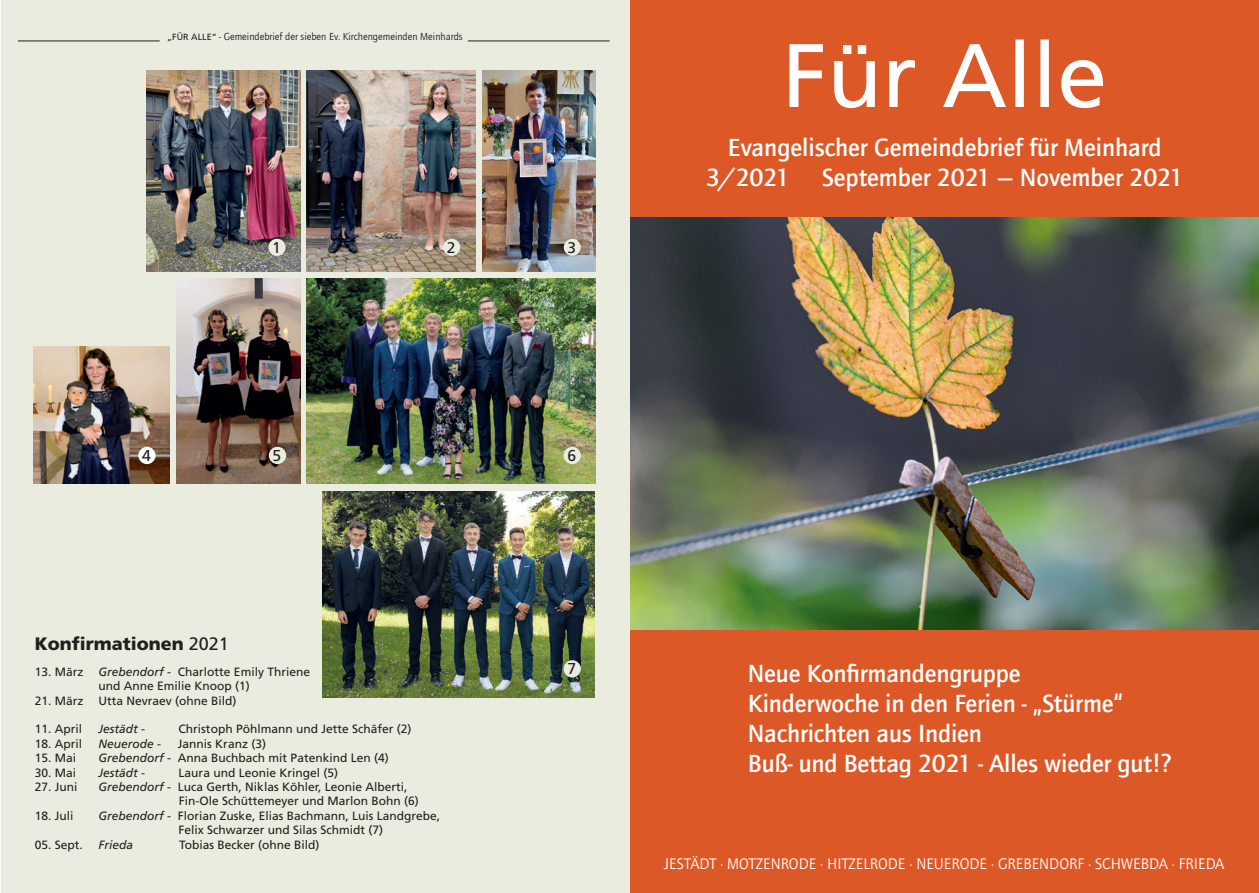
<style>
.page{position:relative;width:1259px;height:893px;background:#fff}
.page>*{position:absolute;margin:0;border:0;box-sizing:border-box;transform-origin:0 0}
.t1{font:500 25.5px "Quay Sans ITC Com";letter-spacing:-.005em;color:#fff}
.t2{font:900 18px "Frutiger LT Std";color:#231f20}
.t3{font:15.75px "Quay Sans ITC Com";color:#fff}
.t4{font:15.75px "Frutiger LT Std";color:#231f20}
.t5{font:15.6px "Frutiger LT Std";color:#231f20}
.t6{font:15.45px "Frutiger LT Std";color:#231f20}
.t7{font:12px "Frutiger LT Std";color:#231f20}
.t8{font:italic 12px "Frutiger LT Std";color:#231f20}
.t9{font:10.5px "Quay Sans ITC Com";color:#231f20}
.s1{font-family:"Frutiger LT Std";font-size:9px}
.s2{font-weight:400}
.s3{font-style:italic}
.s4{font-style:normal}
</style>
<div class="page">
<div style="left:1px;top:0;width:629px;height:893px;background:#e9ecdf"></div>
<hr style="left:18px;top:41px;width:142px;height:1px;background:#231f20">
<hr style="left:468px;top:41px;width:141px;height:1px;background:#231f20">
<img style="left:483px;top:70px;width:113px;height:201px">
<img style="left:147px;top:70px;width:153px;height:201px">
<img style="left:306px;top:70px;width:170px;height:201px">
<div style="left:268px;top:239px;width:17px;height:17px;background:#e9ecdf;border-radius:50%"></div>
<img style="left:176px;top:278px;width:124px;height:205px">
<div style="left:269px;top:447px;width:17px;height:17px;background:#e9ecdf;border-radius:50%"></div>
<img style="left:306px;top:278px;width:290px;height:205px">
<div style="left:563px;top:447px;width:18px;height:17px;background:#e9ecdf;border-radius:50%"></div>
<div style="left:443px;top:239px;width:17px;height:17px;background:#e9ecdf;border-radius:50%"></div>
<div style="left:564px;top:239px;width:17px;height:17px;background:#e9ecdf;border-radius:50%"></div>
<img style="left:33px;top:347px;width:136px;height:136px">
<div style="left:138px;top:447px;width:18px;height:17px;background:#fff;border-radius:50%"></div>
<img style="left:322px;top:492px;width:273px;height:205px">
<div style="left:563px;top:660px;width:18px;height:17px;background:#e9ecdf;border-radius:50%"></div>
<div style="left:630px;top:0;width:629px;height:893px;background:#dd5827"></div>
<svg style="left:789px;top:39px;width:314px;height:69px"></svg>
<img style="left:630px;top:217px;width:629px;height:412px">
<p class="t9" style="left:167px;top:31px;width:297px"><span class="s1">„FÜR ALLE“</span> - Gemeindebrief der sieben Ev. Kirchengemeinden Meinhards</p>
<p class="t4" style="left:142px;top:446px;width:10px">4</p>
<p class="t5" style="left:272px;top:238px;width:10px">1</p>
<p class="t6" style="left:447px;top:238px;width:10px">2</p>
<p class="t6" style="left:567px;top:238px;width:10px">3</p>
<p class="t4" style="left:273px;top:446px;width:10px">5</p>
<p class="t4" style="left:567px;top:446px;width:10px">6</p>
<p class="t2" style="left:35px;top:633px;width:196px">Konfirmationen <span class="s2">2021</span></p>
<p class="t7" style="left:35px;top:665px;width:50px">13. März</p>
<p class="t7" style="left:35px;top:693px;width:50px">21. März</p>
<p class="t7" style="left:35px;top:722px;width:49px">11. April</p>
<p class="t7" style="left:35px;top:737px;width:49px">18. April</p>
<p class="t7" style="left:35px;top:751px;width:43px">15. Mai</p>
<p class="t7" style="left:35px;top:765px;width:43px">30. Mai</p>
<p class="t7" style="left:35px;top:780px;width:44px">27. Juni</p>
<p class="t7" style="left:35px;top:809px;width:40px">18. Juli</p>
<p class="t7" style="left:35px;top:837px;width:50px">05. Sept.</p>
<p class="t7" style="left:99px;top:665px;width:213px"><span class="s3">Grebendorf</span> - Charlotte Emily Thriene</p>
<p class="t7" style="left:99px;top:679px;width:153px">und Anne Emilie Knoop (1)</p>
<p class="t7" style="left:99px;top:693px;width:140px">Utta Nevraev (ohne Bild)</p>
<p class="t8" style="left:99px;top:722px;width:48px">Jestädt <span class="s4">-</span></p>
<p class="t7" style="left:179px;top:722px;width:234px">Christoph Pöhlmann und Jette Schäfer (2)</p>
<p class="t8" style="left:99px;top:737px;width:64px">Neuerode <span class="s4">-</span></p>
<p class="t7" style="left:178px;top:737px;width:90px">Jannis Kranz (3)</p>
<p class="t7" style="left:99px;top:751px;width:292px"><span class="s3">Grebendorf</span> - Anna Buchbach mit Patenkind Len (4)</p>
<p class="t8" style="left:99px;top:765px;width:48px">Jestädt <span class="s4">-</span></p>
<p class="t7" style="left:179px;top:765px;width:161px">Laura und Leonie Kringel (5)</p>
<p class="t7" style="left:99px;top:780px;width:310px"><span class="s3">Grebendorf</span> - Luca Gerth, Niklas Köhler, Leonie Alberti,</p>
<p class="t7" style="left:179px;top:794px;width:242px">Fin-Ole Schüttemeyer und Marlon Bohn (6)</p>
<p class="t7" style="left:99px;top:809px;width:343px"><span class="s3">Grebendorf</span> - Florian Zuske, Elias Bachmann, Luis Landgrebe,</p>
<p class="t7" style="left:178px;top:823px;width:206px">Felix Schwarzer und Silas Schmidt (7)</p>
<p class="t8" style="left:99px;top:837px;width:36px">Frieda</p>
<p class="t7" style="left:179px;top:837px;width:142px">Tobias Becker (ohne Bild)</p>
<p class="t4" style="left:567px;top:660px;width:10px">7</p>
<p class="t1" style="left:728px;top:132px;width:435px">Evangelischer Gemeindebrief für Meinhard</p>
<p class="t1" style="left:706px;top:162px;width:85px">3/2021</p>
<p class="t1" style="left:821px;top:162px;width:363px">September 2021 — November 2021</p>
<p class="t1" style="left:748px;top:658px;width:274px">Neue Konfirmandengruppe</p>
<p class="t1" style="left:748px;top:688px;width:376px">Kinderwoche in den Ferien - „Stürme“</p>
<p class="t1" style="left:748px;top:718px;width:235px">Nachrichten aus Indien</p>
<p class="t1" style="left:748px;top:748px;width:425px">Buß- und Bettag 2021 - Alles wieder gut!?</p>
<p class="t3" style="left:664px;top:854px;width:562px">JESTÄDT · MOTZENRODE · HITZELRODE · NEUERODE · GREBENDORF · SCHWEBDA · FRIEDA</p>
</div>
